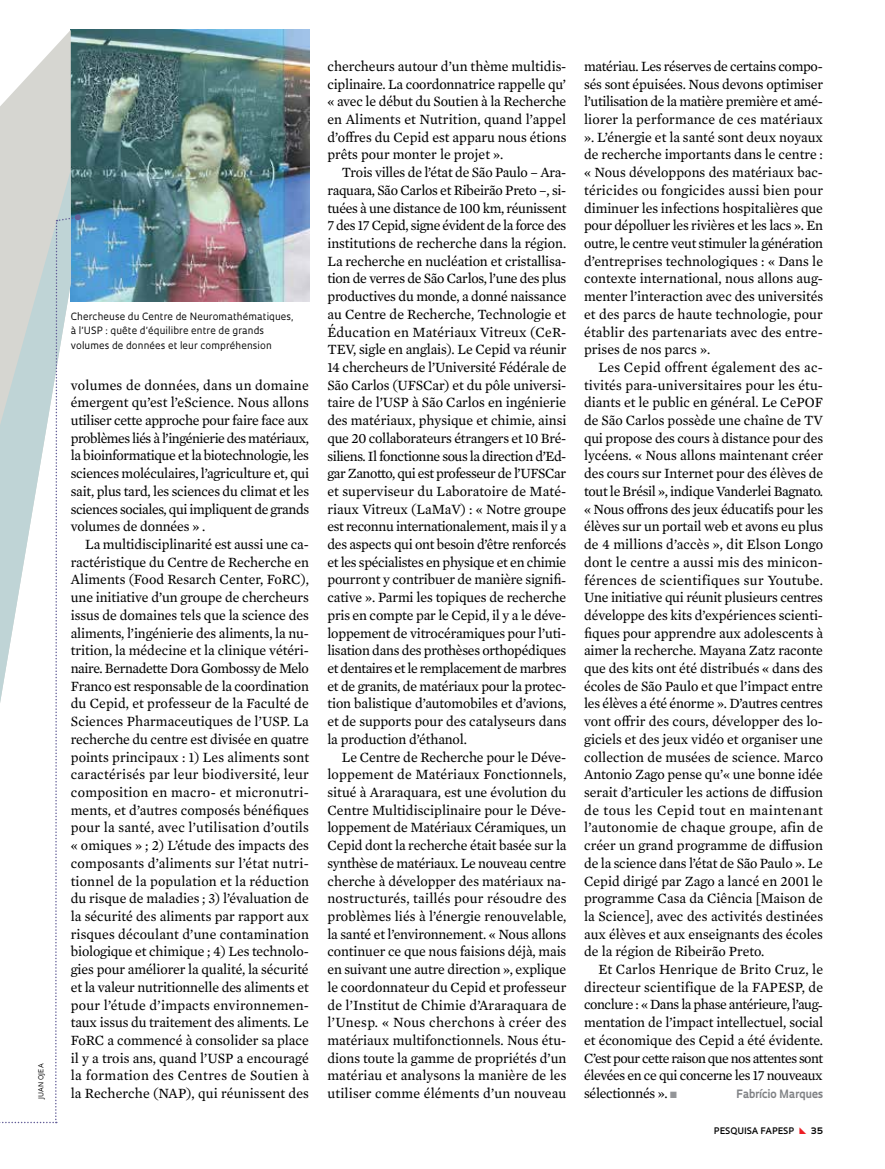
<style>
.page{position:relative;width:885px;height:1169px;background:#fff}
.page>*{position:absolute;margin:0;border:0;box-sizing:border-box;transform-origin:0 0}
.t1{font:14.4px/17.7px "Mercury Text G2";color:#000;text-align:justify}
.t2{font:14.4px "Mercury Text G2";letter-spacing:-.02em;color:#000}
.t3{font:700 11.25px "Oculum";letter-spacing:-.02em;color:#808285}
.t4{font:9.75px/14.1px "Oculum";letter-spacing:.01em;color:#000}
.t5{font:600 8.7px "Oculum";letter-spacing:.015em;color:#000}
.t6{font:700 8.7px "Oculum";color:#000}
.t7{font:6.75px "Oculum";letter-spacing:.015em;color:#000}
.s1{color:#939598}
</style>
<div class="page">
<img style="left:71px;top:30px;width:239px;height:271px">
<svg style="left:0;top:30px;width:71px;height:141px;fill:#d6d6d1"></svg>
<svg style="left:0;top:171px;width:81px;height:952px"></svg>
<p class="t7" style="left:37px;top:1098px;width:37px;rotate:-90deg">JUAN OJEA</p>
<p class="t4" style="left:71px;top:309px;width:224px">Chercheuse du Centre de Neuromathématiques, à l’USP : quête d’équilibre entre de grands volumes de données et leur compréhension</p>
<p class="t1" style="left:71px;top:375px;width:240px">volumes de données, dans un domaine émergent qu’est l’eScience. Nous allons utiliser cette approche pour faire face aux problèmes liés à l’ingénierie des matériaux, la bioinformatique et la biotechnologie, les sciences moléculaires, l’agriculture et, qui sait, plus tard, les sciences du climat et les sciences sociales, qui impliquent de grands volumes de données » .</p>
<p class="t1" style="left:71px;top:534px;width:240px;text-indent:14px">La multidisciplinarité est aussi une ca&shy;ractéristique du Centre de Recherche en Aliments (Food Resarch Center, FoRC), une initiative d’un groupe de chercheurs issus de domaines tels que la science des aliments, l’ingénierie des aliments, la nu&shy;trition, la médecine et la clinique vétéri&shy;naire. Bernadette Dora Gombossy de Melo Franco est responsable de la coordination du Cepid, et professeur de la Faculté de Sciences Pharmaceutiques de l’USP. La recherche du centre est divisée en quatre points principaux : 1) Les aliments sont caractérisés par leur biodiversité, leur composition en macro- et micronutri&shy;ments, et d’autres composés bénéfiques pour la santé, avec l’utilisation d’outils « omiques » ; 2) L’étude des impacts des composants d’aliments sur l’état nutri&shy;tionnel de la population et la réduction du risque de maladies ; 3) l’évaluation de la sécurité des aliments par rapport aux risques découlant d’une contamination biologique et chimique ; 4) Les technolo&shy;gies pour améliorer la qualité, la sécurité et la valeur nutritionnelle des aliments et pour l’étude d’impacts environnemen&shy;taux issus du traitement des aliments. Le FoRC a commencé à consolider sa place il y a trois ans, quand l’USP a encouragé la formation des Centres de Soutien à la Recherche (NAP), qui réunissent des</p>
<p class="t1" style="left:327px;top:56px;width:240px">chercheurs autour d’un thème multidis&shy;ciplinaire. La coordonnatrice rappelle qu’ « avec le début du Soutien à la Recherche en Aliments et Nutrition, quand l’appel d’offres du Cepid est apparu nous étions prêts pour monter le projet ».</p>
<p class="t1" style="left:327px;top:163px;width:241px;text-indent:14px">Trois villes de l’état de São Paulo – Ara&shy;raquara, São Carlos et Ribeirão Preto –, si&shy;tuées à une distance de 100 km, réunissent 7 des 17 Cepid, signe évident de la force des institutions de recherche dans la région.<br>La recherche en nucléation et cristallisa&shy;tion de verres de São Carlos, l’une des plus productives du monde, a donné naissance au Centre de Recherche, Technologie et Éducation en Matériaux Vitreux (CeR-TEV, sigle en anglais). Le Cepid va réunir 14 chercheurs de l’Université Fédérale de São Carlos (UFSCar) et du pôle universi&shy;taire de l’USP à São Carlos en ingénierie des matériaux, physique et chimie, ainsi que 20 collaborateurs étrangers et 10 Bré&shy;siliens. Il fonctionne sous la direction d’Ed&shy;gar Zanotto, qui est professeur de l’UFSCar et superviseur du Laboratoire de Maté&shy;riaux Vitreux (LaMaV) : « Notre groupe est reconnu internationalement, mais il y a des aspects qui ont besoin d’être renforcés et les spécialistes en physique et en chimie pourront y contribuer de manière signifi&shy;cative ». Parmi les topiques de recherche pris en compte par le Cepid, il y a le déve&shy;loppement de vitrocéramiques pour l’uti&shy;lisation dans des prothèses orthopédiques et dentaires et le remplacement de marbres et de granits, de matériaux pour la protec&shy;tion balistique d’automobiles et d’avions, et de supports pour des catalyseurs dans la production d’éthanol.</p>
<p class="t1" style="left:327px;top:747px;width:241px;text-indent:14px">Le Centre de Recherche pour le Déve&shy;loppement de Matériaux Fonctionnels, situé à Araraquara, est une évolution du Centre Multidisciplinaire pour le Déve&shy;loppement de Matériaux Céramiques, un Cepid dont la recherche était basée sur la synthèse de matériaux. Le nouveau centre cherche à développer des matériaux na&shy;nostructurés, taillés pour résoudre des problèmes liés à l’énergie renouvelable, la santé et l’environnement. « Nous allons continuer ce que nous faisions déjà, mais en suivant une autre direction », explique le coordonnateur du Cepid et professeur de l’Institut de Chimie d’Araraquara de l’Unesp. « Nous cherchons à créer des matériaux multifonctionnels. Nous étu&shy;dions toute la gamme de propriétés d’un matériau et analysons la manière de les utiliser comme éléments d’un nouveau</p>
<p class="t1" style="left:584px;top:56px;width:241px">matériau. Les réserves de certains compo&shy;sés sont épuisées. Nous devons optimiser l’utilisation de la matière première et amé&shy;liorer la performance de ces matériaux ». L’énergie et la santé sont deux noyaux de recherche importants dans le centre : « Nous développons des matériaux bac&shy;téricides ou fongicides aussi bien pour diminuer les infections hospitalières que pour dépolluer les rivières et les lacs ». En outre, le centre veut stimuler la génération d’entreprises technologiques : « Dans le contexte international, nous allons aug&shy;menter l’interaction avec des universités et des parcs de haute technologie, pour établir des partenariats avec des entre&shy;prises de nos parcs ».</p>
<p class="t1" style="left:584px;top:357px;width:241px;text-indent:14px">Les Cepid offrent également des ac&shy;tivités para-universitaires pour les étu&shy;diants et le public en général. Le CePOF de São Carlos possède une chaîne de TV qui propose des cours à distance pour des lycéens. « Nous allons maintenant créer des cours sur Internet pour des élèves de tout le Brésil », indique Vanderlei Bagnato. « Nous offrons des jeux éducatifs pour les élèves sur un portail web et avons eu plus de 4 millions d’accès », dit Elson Longo dont le centre a aussi mis des minicon&shy;férences de scientifiques sur Youtube.<br>Une initiative qui réunit plusieurs centres développe des kits d’expériences scienti&shy;fiques pour apprendre aux adolescents à aimer la recherche. Mayana Zatz raconte que des kits ont été distribués « dans des écoles de São Paulo et que l’impact entre les élèves a été énorme ». D’autres centres vont offrir des cours, développer des lo&shy;giciels et des jeux vidéo et organiser une collection de musées de science. Marco Antonio Zago pense qu’« une bonne idée serait d’articuler les actions de diffusion de tous les Cepid tout en maintenant l’autonomie de chaque groupe, afin de créer un grand programme de diffusion de la science dans l’état de São Paulo ». Le Cepid dirigé par Zago a lancé en 2001 le programme Casa da Ciência [Maison de la Science], avec des activités destinées aux élèves et aux enseignants des écoles de la région de Ribeirão Preto.</p>
<p class="t1" style="left:584px;top:959px;width:241px;text-indent:14px">Et Carlos Henrique de Brito Cruz, le directeur scientifique de la FAPESP, de conclure : « Dans la phase antérieure, l’aug&shy;mentation de l’impact intellectuel, social et économique des Cepid a été évidente.<br>C’est pour cette raison que nos attentes sont élevées en ce qui concerne les 17 nouveaux</p>
<p class="t2" style="left:584px;top:1082px;width:94px">sélectionnés ». <span class="s1">■</span></p>
<p class="t3" style="left:736px;top:1086px;width:88px">Fabrício Marques</p>
<p class="t5" style="left:714px;top:1124px;width:82px">PESQUISA FAPESP</p>
<p class="t6" style="left:811px;top:1124px;width:14px">35</p>
</div>
